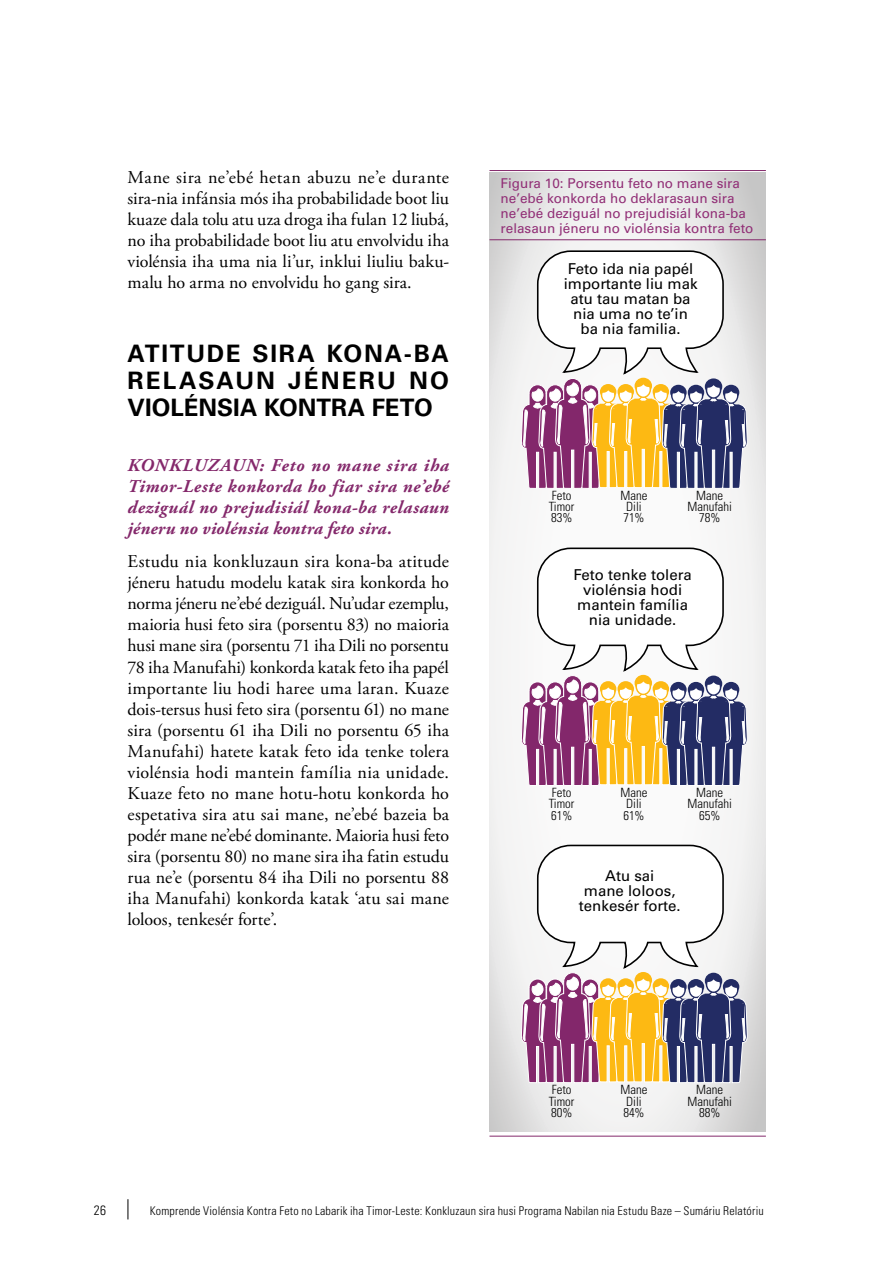
<style>
.page{position:relative;width:893px;height:1263px;background:#fff}
.page>*{position:absolute;margin:0;border:0;box-sizing:border-box;transform-origin:0 0}
.t1{font:700 24px/27px "Univers";letter-spacing:.075em;color:#000;text-align:justify}
.t2{font:18px/21px "Adobe Garamond Pro";letter-spacing:.005em;color:#000;text-align:justify}
.t3{font:italic 700 18px/21px "Adobe Garamond Pro";letter-spacing:.02em;color:#84286b;text-align:justify}
.t4{font:15px/15px "Univers";color:#000;text-align:center}
.t5{font:13.5px/15px "Univers";color:#912e76}
.t6{font:300 condensed 13.5px "Univers";color:#000}
.t7{font:300 condensed 12.75px/11.1px "Univers";color:#000}
.t8{font:300 condensed 12px "Univers";letter-spacing:.015em;color:#000}
</style>
<div class="page">
<svg style="left:128px;top:1199px;width:1px;height:20px"></svg>
<svg style="left:489px;top:173px;width:276px;height:959px"></svg>
<hr style="left:489px;top:1136px;width:276px;height:1px;background:#84286b">
<hr style="left:489px;top:170px;width:276px;height:1px;background:#84286b">
<hr style="left:489px;top:239px;width:276px;height:1px;background:#84286b">
<svg style="left:521px;top:250px;width:227px;height:239px"></svg>
<div style="left:721px;top:405px;width:7px;height:14px;background:#232c64"></div>
<div style="left:698px;top:405px;width:7px;height:14px;background:#232c64"></div>
<svg style="left:521px;top:547px;width:227px;height:239px"></svg>
<div style="left:721px;top:702px;width:7px;height:14px;background:#232c64"></div>
<div style="left:698px;top:702px;width:7px;height:14px;background:#232c64"></div>
<svg style="left:521px;top:844px;width:227px;height:239px"></svg>
<div style="left:721px;top:999px;width:7px;height:15px;background:#232c64"></div>
<div style="left:698px;top:999px;width:7px;height:15px;background:#232c64"></div>
<p class="t2" style="left:128px;top:168px;width:323px">Mane sira ne’ebé hetan abuzu ne’e durante sira-nia infánsia mós iha probabilidade boot liu kuaze dala tolu atu uza droga iha fulan 12 liubá, no iha probabilidade boot liu atu envolvidu iha violénsia iha uma nia li’ur, inklui liuliu baku&shy;malu ho arma no envolvidu ho gang sira.</p>
<h1 class="t1" style="left:128px;top:340px;width:323px">ATITUDE SIRA KONA-BA RELASAUN JÉNERU NO VIOLÉNSIA KONTRA FETO</h1>
<p class="t3" style="left:128px;top:455px;width:323px">KONKLUZAUN: Feto no mane sira iha Timor-Leste konkorda ho fiar sira ne’ebé deziguál no prejudisiál kona-ba relasaun jéneru no violénsia kontra feto sira.</p>
<p class="t2" style="left:128px;top:552px;width:323px">Estudu nia konkluzaun sira kona-ba atitude jéneru hatudu modelu katak sira konkorda ho norma jéneru ne’ebé deziguál. Nu’udar ezemplu, maioria husi feto sira (porsentu 83) no maioria husi mane sira (porsentu 71 iha Dili no porsentu 78 iha Manufahi) konkorda katak feto iha papél importante liu hodi haree uma laran. Kuaze dois-tersus husi feto sira (porsentu 61) no mane sira (porsentu 61 iha Dili no porsentu 65 iha Manufahi) hatete katak feto ida tenke tolera violénsia hodi mantein família nia unidade.<br>Kuaze feto no mane hotu-hotu konkorda ho espetativa sira atu sai mane, ne’ebé bazeia ba podér mane ne’ebé dominante. Maioria husi feto sira (porsentu 80) no mane sira iha fatin estudu rua ne’e (porsentu 84 iha Dili no porsentu 88 iha Manufahi) konkorda katak ‘atu sai mane loloos, tenkesér forte’.</p>
<p class="t5" style="left:501px;top:175px;width:254px">Figura 10: Porsentu feto no mane sira ne’ebé konkorda ho deklarasaun sira ne’ebé deziguál no prejudisiál kona-ba relasaun jéneru no violénsia kontra feto</p>
<p class="t4" style="left:564px;top:261px;width:135px">Feto ida nia papél importante liu mak atu tau matan ba nia uma no te’in ba nia familia.</p>
<p class="t7" style="left:549px;top:490px;width:27px">Feto<br>Timor<br>83%</p>
<p class="t7" style="left:620px;top:490px;width:28px">Mane<br>Dili<br>71%</p>
<p class="t7" style="left:687px;top:490px;width:46px;text-align:center">Mane<br>Manufahi<br>78%</p>
<p class="t4" style="left:573px;top:567px;width:120px">Feto tenke tolera violénsia hodi mantein família nia unidade.</p>
<p class="t7" style="left:549px;top:787px;width:27px">Feto<br>Timor<br>61%</p>
<p class="t7" style="left:620px;top:787px;width:28px">Mane<br>Dili<br>61%</p>
<p class="t7" style="left:687px;top:787px;width:46px;text-align:center">Mane<br>Manufahi<br>65%</p>
<p class="t4" style="left:579px;top:868px;width:103px">Atu sai<br>mane loloos, tenkesér forte.</p>
<p class="t7" style="left:549px;top:1084px;width:27px">Feto<br>Timor<br>80%</p>
<p class="t7" style="left:620px;top:1084px;width:28px">Mane<br>Dili<br>84%</p>
<p class="t7" style="left:687px;top:1084px;width:46px;text-align:center">Mane<br>Manufahi<br>88%</p>
<p class="t6" style="left:94px;top:1202px;width:14px">26</p>
<p class="t8" style="left:150px;top:1203px;width:615px">Komprende Violénsia Kontra Feto no Labarik iha Timor-Leste: Konkluzaun sira husi Programa Nabilan nia Estudu Baze – Sumáriu Relatóriu</p>
</div>
